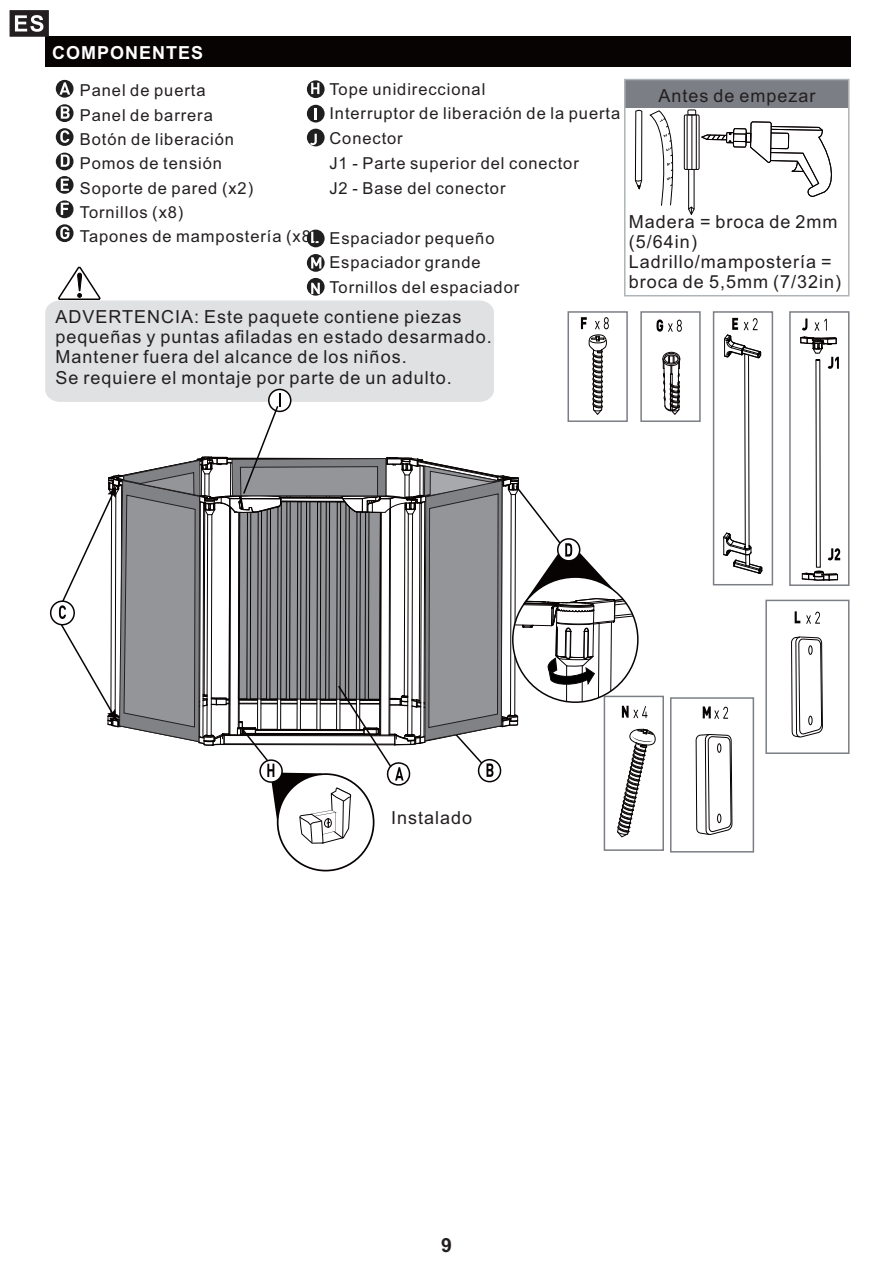
<style>
.page{position:relative;width:893px;height:1263px;background:#fff}
.page>*{position:absolute;margin:0;border:0;box-sizing:border-box;transform-origin:0 0}
.t1{font:700 19.5px "Arial";color:#231f20}
.t2{font:18px/20.1px "Arial";letter-spacing:.055em;color:#231f20}
.t3{font:700 18px "Arial";letter-spacing:.055em;color:#fff}
.t4{font:16.5px/24.3px "Arial";letter-spacing:.055em;color:#231f20}
</style>
<div class="page">
<div style="left:45px;top:36px;width:805px;height:31px;background:#080303"></div>
<svg style="left:56px;top:80px;width:18px;height:18px"></svg>
<svg style="left:56px;top:104px;width:18px;height:18px"></svg>
<svg style="left:56px;top:128px;width:18px;height:18px"></svg>
<svg style="left:56px;top:153px;width:18px;height:17px"></svg>
<svg style="left:56px;top:176px;width:18px;height:18px"></svg>
<svg style="left:56px;top:200px;width:18px;height:18px"></svg>
<svg style="left:56px;top:224px;width:18px;height:18px"></svg>
<svg style="left:701px;top:121px;width:131px;height:76px"></svg>
<div style="left:687px;top:110px;width:9px;height:5px;border:1px solid #080303"></div>
<hr style="left:694px;top:170px;width:1px;height:39px;background:#080303">
<hr style="left:688px;top:170px;width:1px;height:39px;background:#080303">
<svg style="left:688px;top:206px;width:7px;height:9px"></svg>
<div style="left:684px;top:115px;width:15px;height:55px;border:1px solid #080303"></div>
<hr style="left:696px;top:115px;width:1px;height:54px;background:#080303">
<hr style="left:691px;top:115px;width:1px;height:54px;background:#080303">
<hr style="left:687px;top:115px;width:1px;height:54px;background:#080303">
<svg style="left:634px;top:78px;width:9px;height:112px"></svg>
<svg style="left:649px;top:110px;width:25px;height:96px"></svg>
<div style="left:625px;top:80px;width:224px;height:28px;background:#7b7f85"></div>
<div style="left:624px;top:79px;width:225px;height:217px;border:2px solid #afb4b9"></div>
<svg style="left:59px;top:82px;width:11px;height:13px"></svg>
<svg style="left:61px;top:106px;width:9px;height:13px"></svg>
<svg style="left:60px;top:130px;width:9px;height:13px"></svg>
<svg style="left:61px;top:155px;width:9px;height:12px"></svg>
<svg style="left:61px;top:179px;width:8px;height:12px"></svg>
<svg style="left:61px;top:203px;width:8px;height:12px"></svg>
<svg style="left:60px;top:227px;width:9px;height:12px"></svg>
<svg style="left:45px;top:302px;width:9px;height:99px"></svg>
<svg style="left:603px;top:311px;width:247px;height:541px"></svg>
<svg style="left:791px;top:337px;width:49px;height:515px"></svg>
<svg style="left:695px;top:318px;width:68px;height:535px"></svg>
<svg style="left:9px;top:10px;width:40px;height:27px"></svg>
<svg style="left:306px;top:80px;width:19px;height:177px"></svg>
<div style="left:50px;top:600px;width:25px;height:25px;border:2px solid #080303;border-radius:50%"></div>
<svg style="left:54px;top:257px;width:629px;height:587px"></svg>
<p class="t3" style="left:52px;top:45px;width:153px">COMPONENTES</p>
<p class="t4" style="left:80px;top:80px;width:239px">Panel de puerta<br>Panel de barrera<br>Botón de liberación<br>Pomos de tensión<br>Soporte de pared (x2)<br>Tornillos (x8)<br>Tapones de mampostería (x8)</p>
<p class="t4" style="left:329px;top:78px;width:292px;line-height:24.9px">Tope unidireccional<br>Interruptor de liberación de la puerta<br>Conector<br>J1 - Parte superior del conector<br>J2 - Base del conector</p>
<p class="t4" style="left:329px;top:227px;width:191px;line-height:24.9px">Espaciador pequeño<br>Espaciador grande<br>Tornillos del espaciador</p>
<p class="t2" style="left:55px;top:309px;width:438px">ADVERTENCIA: Este paquete contiene piezas pequeñas y puntas afiladas en estado desarmado.<br>Mantener fuera del alcance de los niños.<br>Se requiere el montaje por parte de un adulto.</p>
<p class="t2" style="left:658px;top:87px;width:159px">Antes de empezar</p>
<p class="t2" style="left:629px;top:213px;width:214px">Madera = broca de 2mm (5/64in)<br>Ladrillo/mampostería = broca de 5,5mm (7/32in)</p>
<p class="t2" style="left:391px;top:810px;width:83px">Instalado</p>
<p class="t1" style="left:441px;top:1238px;width:12px">9</p>
</div>
